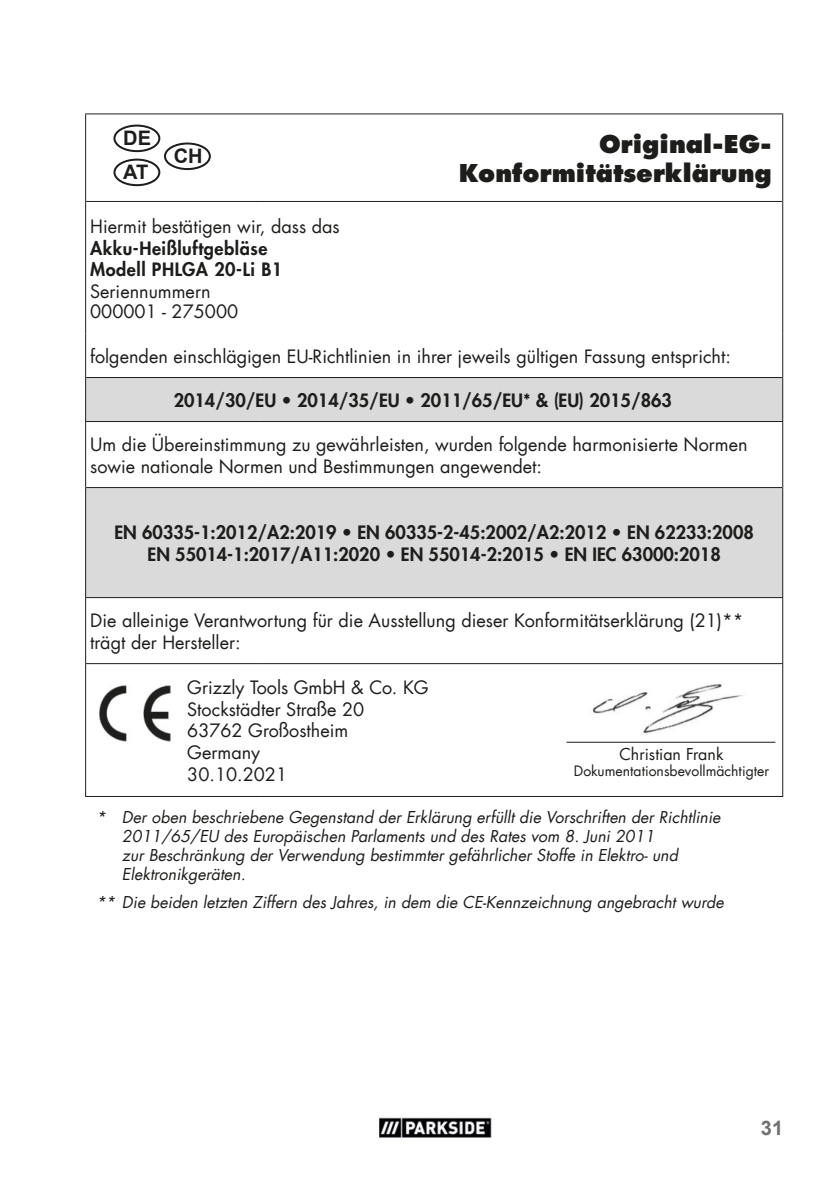
<style>
.page{position:relative;width:840px;height:1191px;background:#fff}
.page>*{position:absolute;margin:0;border:0;box-sizing:border-box;transform-origin:0 0}
.t1{font:800 24px/28.8px "Futura Com";color:#1d1d1b;text-align:right}
.t2{font:700 20px/34px "Arial";color:#1d1d1b}
.t3{font:700 20px "Arial";color:#70706f}
.t4{font:18px/21.6px "Futura Com";color:#1d1d1b}
.t5{font:800 18px/22px "Futura Com";color:#1d1d1b;text-align:center}
.t6{font:800 18px/21.6px "Futura Com";letter-spacing:.03em;color:#1d1d1b}
.t7{font:italic 16px/19.2px "Futura Com";color:#1d1d1b}
.t8{font:16px "Futura Com";color:#1d1d1b}
.t9{font:14px "Futura Com";color:#1d1d1b}
</style>
<div class="page">
<img style="left:379px;top:1117px;width:112px;height:20px">
<svg style="left:86px;top:378px;width:695px;height:219px;fill:#dadada"></svg>
<hr style="left:85px;top:201px;width:1px;height:132px;background:#1d1d1b">
<hr style="left:781px;top:201px;width:1px;height:132px;background:#1d1d1b">
<hr style="left:85px;top:333px;width:1px;height:44px;background:#1d1d1b">
<hr style="left:781px;top:333px;width:1px;height:44px;background:#1d1d1b">
<hr style="left:85px;top:377px;width:1px;height:44px;background:#1d1d1b">
<hr style="left:781px;top:377px;width:1px;height:44px;background:#1d1d1b">
<hr style="left:85px;top:421px;width:175px;height:1px;background:#1d1d1b">
<hr style="left:85px;top:422px;width:1px;height:65px;background:#1d1d1b">
<hr style="left:260px;top:421px;width:522px;height:1px;background:#1d1d1b">
<hr style="left:781px;top:422px;width:1px;height:65px;background:#1d1d1b">
<hr style="left:781px;top:487px;width:1px;height:110px;background:#1d1d1b">
<hr style="left:85px;top:597px;width:175px;height:1px;background:#1d1d1b">
<hr style="left:85px;top:598px;width:1px;height:65px;background:#1d1d1b">
<hr style="left:260px;top:597px;width:522px;height:1px;background:#1d1d1b">
<hr style="left:781px;top:598px;width:1px;height:65px;background:#1d1d1b">
<hr style="left:85px;top:663px;width:175px;height:1px;background:#1d1d1b">
<hr style="left:85px;top:664px;width:1px;height:132px;background:#1d1d1b">
<hr style="left:260px;top:663px;width:522px;height:1px;background:#1d1d1b">
<hr style="left:781px;top:664px;width:1px;height:132px;background:#1d1d1b">
<hr style="left:85px;top:796px;width:175px;height:1px;background:#1d1d1b">
<hr style="left:260px;top:796px;width:522px;height:1px;background:#1d1d1b">
<hr style="left:86px;top:377px;width:174px;height:1px;background:#1d1d1b">
<hr style="left:260px;top:377px;width:521px;height:1px;background:#1d1d1b">
<hr style="left:85px;top:113px;width:175px;height:1px;background:#1d1d1b">
<hr style="left:85px;top:114px;width:1px;height:87px;background:#1d1d1b">
<hr style="left:260px;top:113px;width:522px;height:1px;background:#1d1d1b">
<hr style="left:781px;top:114px;width:1px;height:87px;background:#1d1d1b">
<hr style="left:86px;top:201px;width:174px;height:1px;background:#1d1d1b">
<hr style="left:260px;top:201px;width:521px;height:1px;background:#1d1d1b">
<hr style="left:86px;top:487px;width:174px;height:1px;background:#1d1d1b">
<hr style="left:260px;top:487px;width:521px;height:1px;background:#1d1d1b">
<hr style="left:85px;top:487px;width:1px;height:110px;background:#1d1d1b">
<div style="left:113px;top:125px;width:47px;height:27px;border:2px solid #1d1d1b;border-radius:50%"></div>
<div style="left:113px;top:159px;width:47px;height:27px;border:2px solid #1d1d1b;border-radius:50%"></div>
<div style="left:164px;top:142px;width:47px;height:28px;border:2px solid #1d1d1b;border-radius:50%"></div>
<img style="left:99px;top:685px;width:72px;height:57px">
<hr style="left:566px;top:741px;width:209px;height:1px;background:#1d1d1b">
<img style="left:592px;top:683px;width:151px;height:51px">
<p class="t2" style="left:123px;top:121px;width:29px">DE<br>AT</p>
<p class="t2" style="left:174px;top:139px;width:30px">CH</p>
<h1 class="t1" style="left:458px;top:132px;width:314px">Original-EG-<br>Konformitätserklärung</h1>
<p class="t4" style="left:90px;top:216px;width:251px">Hiermit bestätigen wir, dass das</p>
<p class="t6" style="left:90px;top:238px;width:193px">Akku-Heißluftgebläse<br>Modell PHLGA 20-Li B1</p>
<p class="t4" style="left:90px;top:282px;width:149px;line-height:20px">Seriennummern<br>000001 - 275000</p>
<p class="t4" style="left:90px;top:347px;width:642px">folgenden einschlägigen EU-Richtlinien in ihrer jeweils gültigen Fassung entspricht:</p>
<p class="t5" style="left:173px;top:390px;width:499px">2014/30/EU ï 2014/35/EU ï 2011/65/EU* &amp; (EU) 2015/863</p>
<p class="t4" style="left:90px;top:435px;width:658px">Um die Übereinstimmung zu gewährleisten, wurden folgende harmonisierte Normen sowie nationale Normen und Bestimmungen angewendet:</p>
<p class="t5" style="left:114px;top:522px;width:640px">EN 60335-1:2012/A2:2019 ï EN 60335-2-45:2002/A2:2012 ï EN 62233:2008<br>EN 55014-1:2017/A11:2020 ï EN 55014-2:2015 ï EN IEC 63000:2018</p>
<p class="t4" style="left:90px;top:609px;width:654px">Die alleinige Verantwortung für die Ausstellung dieser Konformitätserklärung (21)** trägt der Hersteller:</p>
<p class="t4" style="left:187px;top:676px;width:242px">Grizzly Tools GmbH &amp; Co. KG<br>Stockstädter Straße 20<br>63762 Großostheim<br>Germany<br>30.10.2021</p>
<p class="t7" style="left:122px;top:808px;width:599px;text-indent:-26px">* Der oben beschriebene Gegenstand der Erklärung erfüllt die Vorschriften der Richtlinie 2011/65/EU des Europäischen Parlaments und des Rates vom 8. Juni 2011<br>zur Beschränkung der Verwendung bestimmter gefährlicher Stoffe in Elektro- und Elektronikgeräten.</p>
<p class="t7" style="left:96px;top:893px;width:628px">** Die beiden letzten Ziffern des Jahres, in dem die CE-Kennzeichnung angebracht wurde</p>
<p class="t8" style="left:619px;top:742px;width:105px">Christian Frank</p>
<p class="t9" style="left:573px;top:764px;width:197px">Dokumentationsbevollmächtigter</p>
<p class="t3" style="left:760px;top:1116px;width:24px">31</p>
</div>
